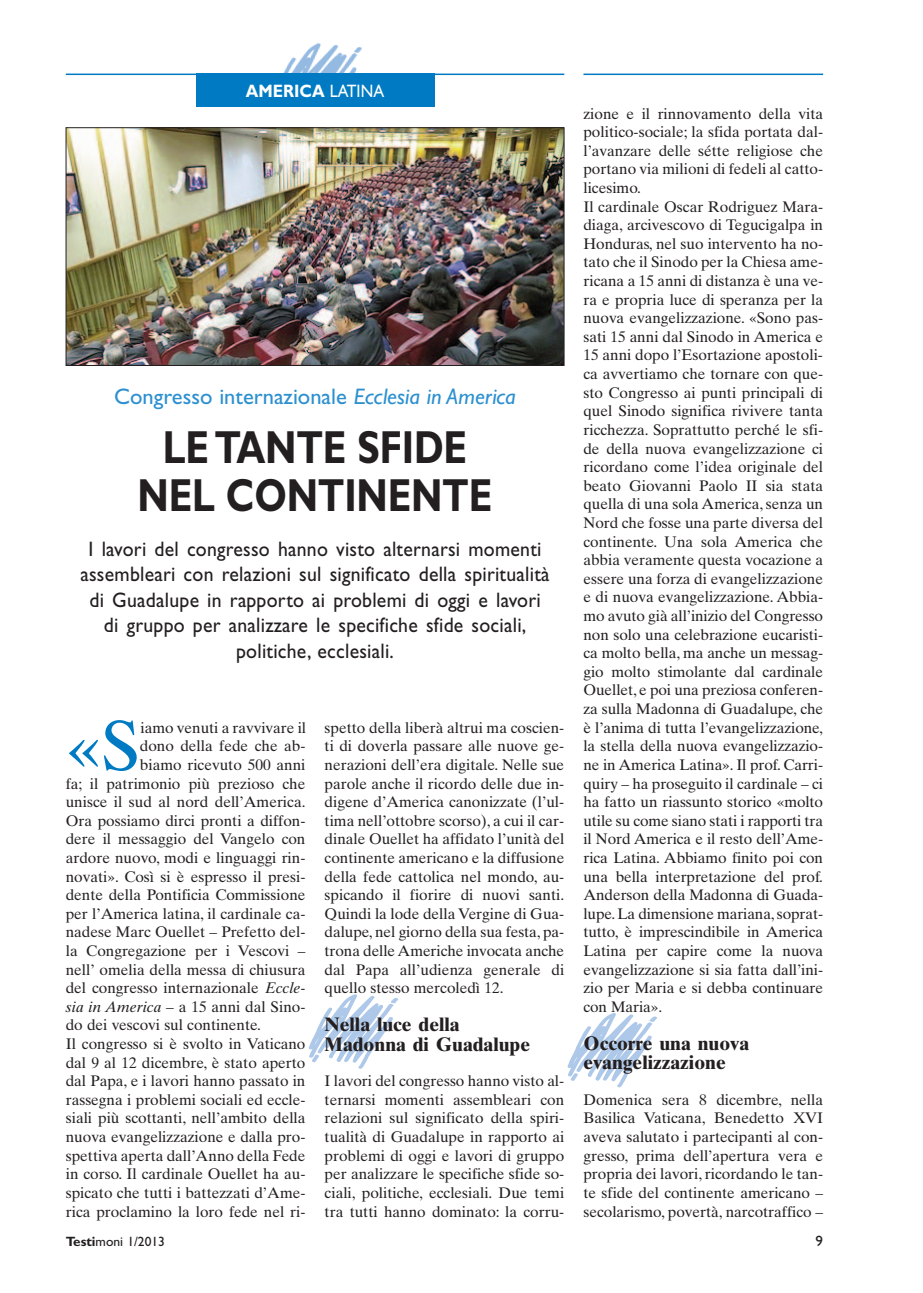
<style>
.page{position:relative;width:923px;height:1293px;background:#fff}
.page>*{position:absolute;margin:0;border:0;box-sizing:border-box;transform-origin:0 0}
.t1{font:70.5px "Times Ten";color:#007bc3}
.t2{font:700 46.5px/48px "Gill Sans";letter-spacing:-.005em;color:#231f20;text-align:center;scale:.8 1}
.t3{font:22.5px "Gill Sans";color:#2c90cf}
.t4{font:21px/25.5px "Gill Sans";letter-spacing:.01em;color:#231f20;text-align:center;scale:.94 1}
.t5{font:700 19.5px/19.5px "Times Ten";color:#231f20}
.t6{font:700 18px "Gill Sans";color:#fff;scale:.9 1}
.t7{font:15.3px/18.6px "Times Ten";color:#231f20;text-align:justify}
.t8{font:15px "Gill Sans";color:#231f20}
.t9{font:13.5px "Gill Sans";color:#231f20}
.s1{font-weight:400}
.s2{font-style:italic}
.s3{font-weight:700}
</style>
<div class="page">
<hr style="left:583px;top:74px;width:240px;height:1px;background:#007bc3">
<hr style="left:66px;top:74px;width:498px;height:1px;background:#007bc3">
<img style="left:252px;top:43px;width:143px;height:31px">
<div style="left:195px;top:74px;width:239px;height:33px;background:#007bc3"></div>
<img style="left:68px;top:129px;width:494px;height:235px">
<div style="left:66px;top:127px;width:498px;height:239px;border:1px solid #231f20"></div>
<p class="t6" style="left:246px;top:84px;width:155px">AMERICA <span class="s1">LATINA</span></p>
<h3 class="t3" style="left:114px;top:389px;width:403px">Congresso internazionale <span class="s2">Ecclesia in America</span></h3>
<h2 class="t2" style="left:138px;top:428px;width:445px">LE TANTE SFIDE<br>NEL CONTINENTE</h2>
<p class="t4" style="left:80px;top:538px;width:500px">I lavori del congresso hanno visto alternarsi momenti assembleari con relazioni sul significato della spiritualità di Guadalupe in rapporto ai problemi di oggi e lavori di gruppo per analizzare le specifiche sfide sociali, politiche, ecclesiali.</p>
<h1 class="t1" style="left:66px;top:719px;width:76px">«S</h1>
<p class="t7" style="left:141px;top:719px;width:167px">iamo venuti a ravvivare il</p>
<p class="t7" style="left:140px;top:738px;width:167px">dono della fede che ab-</p>
<p class="t7" style="left:140px;top:757px;width:167px">biamo ricevuto 500 anni</p>
<p class="t7" style="left:66px;top:775px;width:241px">fa; il patrimonio più prezioso che</p>
<p class="t7" style="left:66px;top:794px;width:241px">unisce il sud al nord dell’America.</p>
<p class="t7" style="left:66px;top:812px;width:241px">Ora possiamo dirci pronti a diffon-</p>
<p class="t7" style="left:66px;top:831px;width:241px">dere il messaggio del Vangelo con</p>
<p class="t7" style="left:66px;top:850px;width:241px">ardore nuovo, modi e linguaggi rin-</p>
<p class="t7" style="left:66px;top:868px;width:241px">novati». Così si è espresso il presi-</p>
<p class="t7" style="left:66px;top:887px;width:241px">dente della Pontificia Commissione</p>
<p class="t7" style="left:66px;top:905px;width:241px">per l’America latina, il cardinale ca-</p>
<p class="t7" style="left:66px;top:924px;width:241px">nadese Marc Ouellet – Prefetto del-</p>
<p class="t7" style="left:66px;top:943px;width:241px">la Congregazione per i Vescovi –</p>
<p class="t7" style="left:66px;top:961px;width:241px">nell’ omelia della messa di chiusura</p>
<p class="t7" style="left:66px;top:980px;width:241px">del congresso internazionale <span class="s2">Eccle-</span></p>
<p class="t7" style="left:66px;top:998px;width:241px"><span class="s2">sia in America</span> – a 15 anni dal Sino-</p>
<p class="t7" style="left:66px;top:1017px;width:197px">do dei vescovi sul continente.</p>
<p class="t7" style="left:66px;top:1036px;width:241px">Il congresso si è svolto in Vaticano</p>
<p class="t7" style="left:66px;top:1054px;width:241px">dal 9 al 12 dicembre, è stato aperto</p>
<p class="t7" style="left:66px;top:1073px;width:241px">dal Papa, e i lavori hanno passato in</p>
<p class="t7" style="left:66px;top:1091px;width:241px">rassegna i problemi sociali ed eccle-</p>
<p class="t7" style="left:66px;top:1110px;width:241px">siali più scottanti, nell’ambito della</p>
<p class="t7" style="left:66px;top:1129px;width:241px">nuova evangelizzazione e dalla pro-</p>
<p class="t7" style="left:66px;top:1147px;width:241px">spettiva aperta dall’Anno della Fede</p>
<p class="t7" style="left:66px;top:1166px;width:241px">in corso. Il cardinale Ouellet ha au-</p>
<p class="t7" style="left:66px;top:1184px;width:241px">spicato che tutti i battezzati d’Ame-</p>
<p class="t7" style="left:66px;top:1203px;width:241px">rica proclamino la loro fede nel ri-</p>
<p class="t7" style="left:324px;top:719px;width:241px">spetto della liberà altrui ma coscien&shy;ti di doverla passare alle nuove ge&shy;nerazioni dell’era digitale. Nelle sue parole anche il ricordo delle due in&shy;digene d’America canonizzate (l’ul&shy;tima nell’ottobre scorso), a cui il car&shy;dinale Ouellet ha affidato l’unità del continente americano e la diffusione della fede cattolica nel mondo, au&shy;spicando il fiorire di nuovi santi.<br>Quindi la lode della Vergine di Gua&shy;dalupe, nel giorno della sua festa, pa&shy;trona delle Americhe invocata anche dal Papa all’udienza generale di quello stesso mercoledì 12.</p>
<p class="t5" style="left:324px;top:1016px;width:207px">Nella luce della<br>Madonna di Guadalupe</p>
<p class="t7" style="left:324px;top:1073px;width:241px">I lavori del congresso hanno visto al&shy;ternarsi momenti assembleari con relazioni sul significato della spiri&shy;tualità di Guadalupe in rapporto ai problemi di oggi e lavori di gruppo per analizzare le specifiche sfide so&shy;ciali, politiche, ecclesiali. Due temi tra tutti hanno dominato: la corru-</p>
<p class="t7" style="left:583px;top:106px;width:241px;text-align:left">zione e il rinnovamento della vita politico-sociale; la sfida portata dal&shy;l’avanzare delle sétte religiose che portano via milioni di fedeli al catto&shy;licesimo.<br>Il cardinale Oscar Rodriguez Mara&shy;diaga, arcivescovo di Tegucigalpa in Honduras, nel suo intervento ha no&shy;tato che il Sinodo per la Chiesa ame&shy;ricana a 15 anni di distanza è una ve&shy;ra e propria luce di speranza per la nuova evangelizzazione. «Sono pas&shy;sati 15 anni dal Sinodo in America e 15 anni dopo l’Esortazione apostoli&shy;ca avvertiamo che tornare con que&shy;sto Congresso ai punti principali di quel Sinodo significa rivivere tanta ricchezza. Soprattutto perché le sfi&shy;de della nuova evangelizzazione ci ricordano come l’idea originale del beato Giovanni Paolo II sia stata quella di una sola America, senza un Nord che fosse una parte diversa del continente. Una sola America che abbia veramente questa vocazione a essere una forza di evangelizzazione e di nuova evangelizzazione. Abbia&shy;mo avuto già all’inizio del Congresso non solo una celebrazione eucaristi&shy;ca molto bella, ma anche un messag&shy;gio molto stimolante dal cardinale Ouellet, e poi una preziosa conferen&shy;za sulla Madonna di Guadalupe, che è l’anima di tutta l’evangelizzazione, la stella della nuova evangelizzazio&shy;ne in America Latina». Il prof. Carri&shy;quiry – ha proseguito il cardinale – ci ha fatto un riassunto storico «molto utile su come siano stati i rapporti tra il Nord America e il resto dell’Ame&shy;rica Latina. Abbiamo finito poi con una bella interpretazione del prof.<br>Anderson della Madonna di Guada&shy;lupe. La dimensione mariana, soprat&shy;tutto, è imprescindibile in America Latina per capire come la nuova evangelizzazione si sia fatta dall’ini&shy;zio per Maria e si debba continuare con Maria».</p>
<p class="t5" style="left:583px;top:1035px;width:167px">Occorre una nuova evangelizzazione</p>
<p class="t7" style="left:583px;top:1091px;width:241px">Domenica sera 8 dicembre, nella Basilica Vaticana, Benedetto XVI aveva salutato i partecipanti al con&shy;gresso, prima dell’apertura vera e propria dei lavori, ricordando le tan&shy;te sfide del continente americano – secolarismo, povertà, narcotraffico –</p>
<p class="t9" style="left:66px;top:1236px;width:101px"><span class="s3">Testi</span>moni 1/2013</p>
<p class="t8" style="left:815px;top:1235px;width:9px">9</p>
</div>
